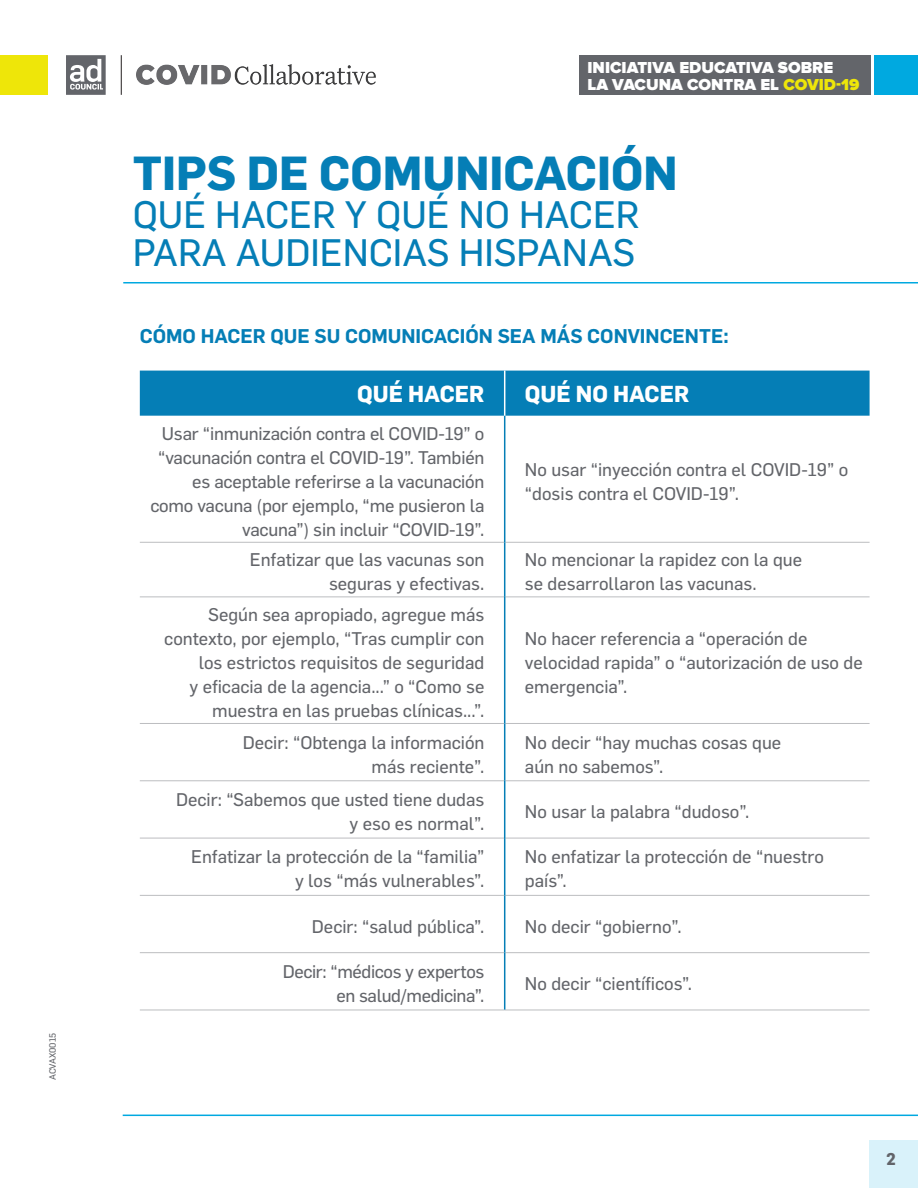
<style>
.page{position:relative;width:918px;height:1188px;background:#fff}
.page>*{position:absolute;margin:0;border:0;box-sizing:border-box;transform-origin:0 0}
.Title_2{font:700 46.5px "Flama";color:#057eb6}
.Title_2-2{font:37.5px "Flama Basic";color:#057eb6}
.table_headers{font:700 22.5px "Flama";color:#fff}
.FAQ_Q{font:600 19.5px "Flama";color:#057eb6}
.texto_corrido{font:18px/24px "Flama Basic";color:#63656a;text-align:right}
.texto_corrido-2{font:18px "Flama Basic";letter-spacing:-.02em;color:#63656a}
.t1{font:900 16.5px/16.5px "Proxima Nova";color:#fff}
.t2{font:700 16.5px "Flama";color:#626469}
.t3{font:9px "Flama Basic";color:#63656a}
.s1{color:#eee609}
</style>
<div class="page">
<svg style="left:66px;top:55px;width:40px;height:40px"></svg>
<img style="left:137px;top:65px;width:238px;height:20px">
<hr style="left:121px;top:55px;width:1px;height:40px;background:#231f20">
<div style="left:0;top:55px;width:48px;height:40px;background:#eee609"></div>
<hr style="left:123px;top:282px;width:795px;height:2px;background:#00a9e0">
<div style="left:870px;top:1141px;width:48px;height:47px;background:#d9f2fa"></div>
<hr style="left:123px;top:1115px;width:795px;height:1px;background:#00a9e0">
<div style="left:579px;top:55px;width:291px;height:40px;background:#63656a"></div>
<div style="left:874px;top:55px;width:44px;height:40px;background:#00a9e0"></div>
<div style="left:140px;top:371px;width:730px;height:45px;background:#057eb6"></div>
<hr style="left:140px;top:542px;width:364px;height:1px;background:#bcbdc0">
<hr style="left:505px;top:542px;width:365px;height:1px;background:#bcbdc0">
<hr style="left:140px;top:597px;width:364px;height:1px;background:#bcbdc0">
<hr style="left:505px;top:597px;width:365px;height:1px;background:#bcbdc0">
<hr style="left:140px;top:723px;width:364px;height:1px;background:#bcbdc0">
<hr style="left:505px;top:723px;width:365px;height:1px;background:#bcbdc0">
<hr style="left:140px;top:780px;width:364px;height:1px;background:#bcbdc0">
<hr style="left:505px;top:780px;width:365px;height:1px;background:#bcbdc0">
<hr style="left:140px;top:838px;width:364px;height:1px;background:#bcbdc0">
<hr style="left:505px;top:838px;width:365px;height:1px;background:#bcbdc0">
<hr style="left:140px;top:895px;width:364px;height:1px;background:#bcbdc0">
<hr style="left:505px;top:895px;width:365px;height:1px;background:#bcbdc0">
<hr style="left:140px;top:952px;width:364px;height:1px;background:#bcbdc0">
<hr style="left:505px;top:952px;width:365px;height:1px;background:#bcbdc0">
<hr style="left:140px;top:1010px;width:365px;height:1px;background:#bcbdc0">
<hr style="left:505px;top:1010px;width:365px;height:1px;background:#bcbdc0">
<hr style="left:504px;top:416px;width:1px;height:126px;background:#057eb6">
<hr style="left:504px;top:542px;width:1px;height:55px;background:#057eb6">
<hr style="left:504px;top:597px;width:1px;height:126px;background:#057eb6">
<hr style="left:504px;top:723px;width:1px;height:58px;background:#057eb6">
<hr style="left:504px;top:781px;width:1px;height:57px;background:#057eb6">
<hr style="left:504px;top:838px;width:1px;height:57px;background:#057eb6">
<hr style="left:504px;top:895px;width:1px;height:58px;background:#057eb6">
<hr style="left:504px;top:953px;width:1px;height:57px;background:#057eb6">
<hr style="left:504px;top:371px;width:1px;height:45px;background:#fff">
<p class="t3" style="left:46px;top:1080px;width:49px;rotate:-90deg">ACVAX0015</p>
<p class="t1" style="left:588px;top:60px;width:273px">INICIATIVA EDUCATIVA SOBRE<br>LA VACUNA CONTRA EL <span class="s1">COVID-19</span></p>
<p class="Title_2" style="left:133px;top:140px;width:546px">TIPS DE COMUNICACIÓN</p>
<p class="Title_2-2" style="left:133px;top:189px;width:508px">QUÉ HACER Y QUÉ NO HACER</p>
<p class="Title_2-2" style="left:133px;top:226px;width:504px">PARA AUDIENCIAS HISPANAS</p>
<p class="FAQ_Q" style="left:140px;top:321px;width:590px">CÓMO HACER QUE SU COMUNICACIÓN SEA MÁS CONVINCENTE:</p>
<p class="table_headers" style="left:357px;top:378px;width:129px">QUÉ HACER</p>
<p class="table_headers" style="left:525px;top:378px;width:166px">QUÉ NO HACER</p>
<p class="texto_corrido" style="left:150px;top:420px;width:336px">Usar “inmunización contra el COVID-19” o “vacunación contra el COVID-19”. También es aceptable referirse a la vacunación como vacuna (por ejemplo, “me pusieron la vacuna”) sin incluir “COVID-19”.</p>
<p class="texto_corrido" style="left:525px;top:456px;width:325px;text-align:left">No usar “inyección contra el COVID-19” o “dosis contra el COVID-19”.</p>
<p class="texto_corrido" style="left:250px;top:547px;width:236px">Enfatizar que las vacunas son</p>
<p class="texto_corrido" style="left:329px;top:571px;width:157px">seguras y efectivas.</p>
<p class="texto_corrido" style="left:164px;top:601px;width:322px">Según sea apropiado, agregue más contexto, por ejemplo, “Tras cumplir con los estrictos requisitos de seguridad</p>
<p class="texto_corrido" style="left:189px;top:673px;width:297px">y eficacia de la agencia...” o “Como se muestra en las pruebas clínicas...”.</p>
<p class="texto_corrido" style="left:243px;top:729px;width:243px">Decir: “Obtenga la información</p>
<p class="texto_corrido" style="left:372px;top:753px;width:114px">más reciente”.</p>
<p class="texto_corrido" style="left:176px;top:786px;width:310px">Decir: “Sabemos que usted tiene dudas</p>
<p class="texto_corrido" style="left:349px;top:810px;width:136px">y eso es normal”.</p>
<p class="texto_corrido" style="left:191px;top:844px;width:295px">Enfatizar la protección de la “familia”</p>
<p class="texto_corrido" style="left:295px;top:868px;width:191px">y los “más vulnerables”.</p>
<p class="texto_corrido" style="left:525px;top:547px;width:279px">No mencionar la rapidez con la que</p>
<p class="texto_corrido" style="left:525px;top:571px;width:233px">se desarrollaron las vacunas.</p>
<p class="texto_corrido" style="left:525px;top:625px;width:339px;text-align:left">No hacer referencia a “operación de velocidad rapida” o “autorización de uso de emergencia”.</p>
<p class="texto_corrido" style="left:525px;top:729px;width:258px">No decir “hay muchas cosas que</p>
<p class="texto_corrido" style="left:525px;top:753px;width:140px">aún no sabemos”.</p>
<p class="texto_corrido" style="left:525px;top:798px;width:226px">No usar la palabra “dudoso”.</p>
<p class="texto_corrido" style="left:525px;top:844px;width:300px;text-align:left">No enfatizar la protección de “nuestro país”.</p>
<p class="texto_corrido" style="left:312px;top:913px;width:174px">Decir: “salud pública”.</p>
<p class="texto_corrido" style="left:525px;top:913px;width:158px">No decir “gobierno”.</p>
<p class="texto_corrido-2" style="left:283px;top:959px;width:203px">Decir: “médicos y expertos</p>
<p class="texto_corrido-2" style="left:336px;top:983px;width:149px">en salud/medicina”.</p>
<p class="texto_corrido" style="left:525px;top:970px;width:169px">No decir “científicos”.</p>
<p class="t2" style="left:886px;top:1147px;width:11px">2</p>
</div>
